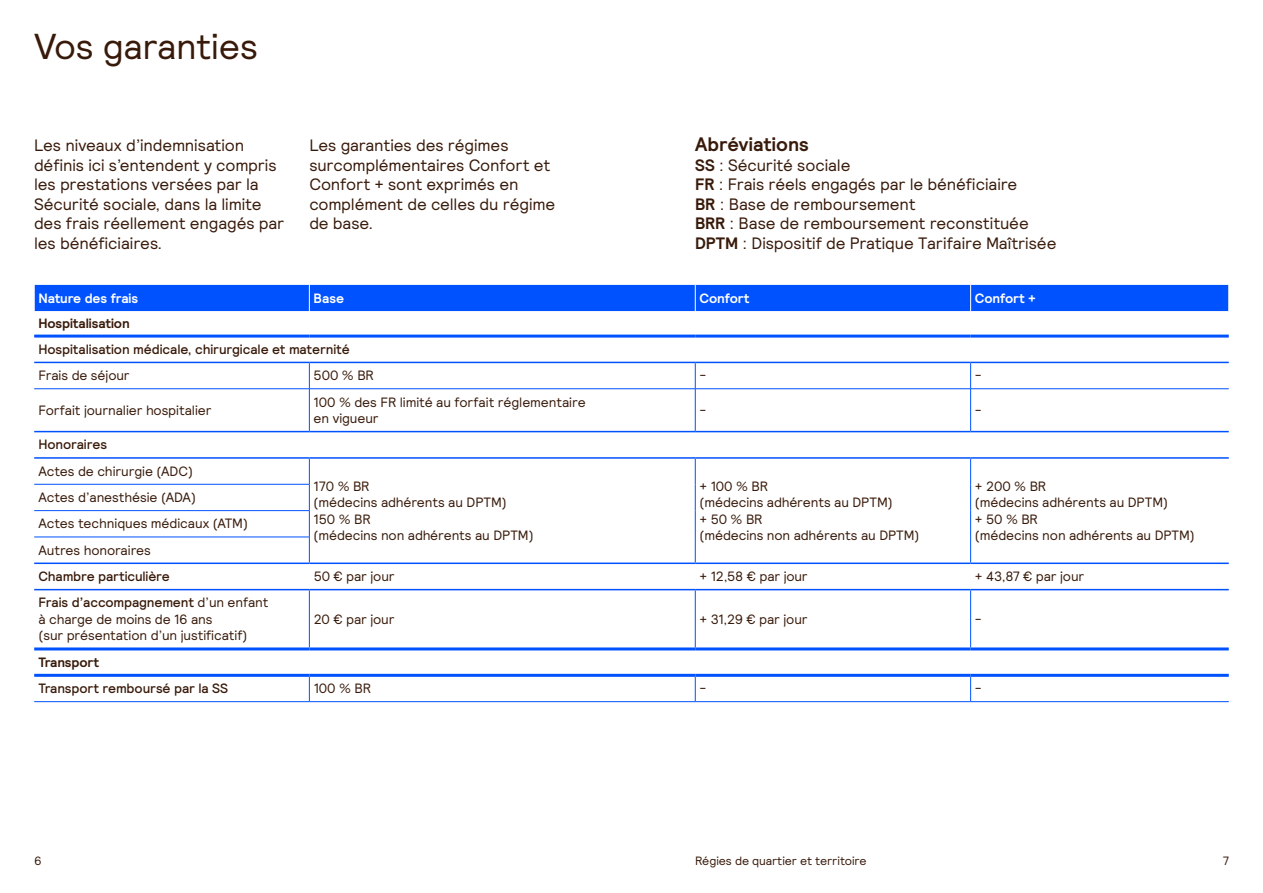
<style>
.page{position:relative;width:1263px;height:893px;background:#fff}
.page>*{position:absolute;margin:0;border:0;box-sizing:border-box;transform-origin:0 0}
.t1{font:36px "Relative";letter-spacing:-.01em;color:#381a0a}
.t2{font:700 19.5px "Relative";letter-spacing:.005em;color:#381a0a}
.t3{font:16.5px/19.5px "Relative";letter-spacing:-.005em;color:#381a0a}
.t4{font:13.5px/16.5px "Relative";letter-spacing:-.01em;color:#381a0a}
.t5{font:500 13.5px "Relative";letter-spacing:-.01em;color:#381a0a}
.t6{font:700 13.5px "Relative";letter-spacing:-.005em;color:#fff}
.t7{font:700 13.5px "Relative";letter-spacing:-.005em;color:#381a0a}
.t8{font:12px "Relative";letter-spacing:-.01em;color:#381a0a}
.s1{font-weight:700}
.s2{font-weight:500}
</style>
<div class="page">
<svg style="left:34px;top:311px;width:1195px;height:363px"></svg>
<svg style="left:309px;top:363px;width:1px;height:25px"></svg>
<svg style="left:695px;top:363px;width:1px;height:25px"></svg>
<hr style="left:34px;top:388px;width:275px;height:1px;background:#0052ff">
<hr style="left:309px;top:388px;width:386px;height:1px;background:#0052ff">
<hr style="left:309px;top:389px;width:1px;height:42px;background:#0052ff">
<hr style="left:695px;top:388px;width:276px;height:1px;background:#0052ff">
<hr style="left:695px;top:389px;width:1px;height:42px;background:#0052ff">
<hr style="left:34px;top:484px;width:276px;height:1px;background:#0052ff">
<hr style="left:34px;top:510px;width:276px;height:1px;background:#0052ff">
<hr style="left:34px;top:537px;width:276px;height:1px;background:#0052ff">
<svg style="left:309px;top:677px;width:1px;height:24px"></svg>
<svg style="left:695px;top:677px;width:1px;height:24px"></svg>
<hr style="left:34px;top:589px;width:275px;height:1px;background:#0052ff">
<hr style="left:309px;top:589px;width:386px;height:1px;background:#0052ff">
<hr style="left:695px;top:589px;width:276px;height:1px;background:#0052ff">
<hr style="left:971px;top:589px;width:258px;height:1px;background:#0052ff">
<svg style="left:309px;top:459px;width:1px;height:104px"></svg>
<svg style="left:695px;top:459px;width:1px;height:104px"></svg>
<hr style="left:971px;top:388px;width:258px;height:1px;background:#0052ff">
<svg style="left:970px;top:363px;width:1px;height:26px"></svg>
<hr style="left:970px;top:389px;width:1px;height:42px;background:#0052ff">
<svg style="left:970px;top:459px;width:1px;height:104px"></svg>
<svg style="left:970px;top:677px;width:1px;height:24px"></svg>
<div style="left:34px;top:285px;width:1195px;height:26px;background:#0052ff"></div>
<hr style="left:34px;top:563px;width:275px;height:1px;background:#0052ff">
<hr style="left:309px;top:563px;width:386px;height:1px;background:#0052ff">
<hr style="left:695px;top:563px;width:276px;height:1px;background:#0052ff">
<hr style="left:971px;top:563px;width:258px;height:1px;background:#0052ff">
<hr style="left:34px;top:335px;width:275px;height:3px;background:#0052ff">
<hr style="left:309px;top:335px;width:386px;height:3px;background:#0052ff">
<hr style="left:695px;top:335px;width:276px;height:3px;background:#0052ff">
<hr style="left:971px;top:335px;width:258px;height:3px;background:#0052ff">
<hr style="left:34px;top:362px;width:275px;height:1px;background:#0052ff">
<hr style="left:309px;top:362px;width:386px;height:1px;background:#0052ff">
<hr style="left:695px;top:362px;width:276px;height:1px;background:#0052ff">
<hr style="left:971px;top:362px;width:258px;height:1px;background:#0052ff">
<hr style="left:34px;top:431px;width:275px;height:1px;background:#0052ff">
<hr style="left:309px;top:431px;width:386px;height:1px;background:#0052ff">
<hr style="left:695px;top:431px;width:276px;height:1px;background:#0052ff">
<hr style="left:971px;top:431px;width:258px;height:1px;background:#0052ff">
<hr style="left:34px;top:457px;width:275px;height:2px;background:#0052ff">
<hr style="left:309px;top:457px;width:386px;height:2px;background:#0052ff">
<hr style="left:695px;top:457px;width:276px;height:2px;background:#0052ff">
<hr style="left:971px;top:457px;width:258px;height:2px;background:#0052ff">
<hr style="left:34px;top:647px;width:275px;height:3px;background:#0052ff">
<hr style="left:309px;top:647px;width:386px;height:3px;background:#0052ff">
<hr style="left:695px;top:647px;width:276px;height:3px;background:#0052ff">
<hr style="left:971px;top:647px;width:258px;height:3px;background:#0052ff">
<hr style="left:34px;top:674px;width:275px;height:3px;background:#0052ff">
<hr style="left:309px;top:674px;width:386px;height:3px;background:#0052ff">
<hr style="left:695px;top:674px;width:276px;height:3px;background:#0052ff">
<hr style="left:971px;top:674px;width:258px;height:3px;background:#0052ff">
<hr style="left:34px;top:701px;width:275px;height:1px;background:#0052ff">
<hr style="left:309px;top:701px;width:386px;height:1px;background:#0052ff">
<hr style="left:695px;top:701px;width:276px;height:1px;background:#0052ff">
<hr style="left:971px;top:701px;width:258px;height:1px;background:#0052ff">
<hr style="left:309px;top:590px;width:1px;height:57px;background:#0052ff">
<hr style="left:695px;top:590px;width:1px;height:57px;background:#0052ff">
<hr style="left:970px;top:590px;width:1px;height:57px;background:#0052ff">
<h1 class="t1" style="left:34px;top:23px;width:226px">Vos garanties</h1>
<p class="t3" style="left:34px;top:135px;width:252px">Les niveaux d’indemnisation définis ici s’entendent y compris les prestations versées par la<br>Sécurité sociale, dans la limite des frais réellement engagés par les bénéficiaires.</p>
<p class="t3" style="left:309px;top:135px;width:247px">Les garanties des régimes surcomplémentaires Confort et<br>Confort + sont exprimés en complément de celles du régime de base.</p>
<h2 class="t2" style="left:695px;top:131px;width:115px">Abréviations</h2>
<p class="t3" style="left:695px;top:154px;width:363px"><span class="s1">SS</span> : Sécurité sociale<br><span class="s1">FR</span> : Frais réels engagés par le bénéficiaire<br><span class="s1">BR</span> : Base de remboursement<br><span class="s1">BRR</span> : Base de remboursement reconstituée <span class="s1">DPTM</span> : Dispositif de Pratique Tarifaire Maîtrisée</p>
<p class="t6" style="left:38px;top:289px;width:101px">Nature des frais</p>
<p class="t6" style="left:314px;top:289px;width:32px">Base</p>
<p class="t6" style="left:699px;top:289px;width:51px">Confort</p>
<p class="t6" style="left:975px;top:289px;width:63px">Confort +</p>
<p class="t7" style="left:38px;top:314px;width:93px">Hospitalisation</p>
<p class="t5" style="left:38px;top:340px;width:313px">Hospitalisation médicale, chirurgicale et maternité</p>
<p class="t4" style="left:38px;top:367px;width:93px">Frais de séjour</p>
<p class="t4" style="left:314px;top:367px;width:62px">500 % BR</p>
<p class="t4" style="left:699px;top:367px;width:8px">-</p>
<p class="t4" style="left:975px;top:367px;width:8px">-</p>
<p class="t4" style="left:38px;top:401px;width:175px">Forfait journalier hospitalier</p>
<p class="t4" style="left:314px;top:393px;width:274px">100 % des FR limité au forfait réglementaire en vigueur</p>
<p class="t4" style="left:699px;top:401px;width:8px">-</p>
<p class="t4" style="left:975px;top:401px;width:8px">-</p>
<p class="t5" style="left:38px;top:436px;width:70px">Honoraires</p>
<p class="t4" style="left:38px;top:462px;width:156px">Actes de chirurgie (ADC)</p>
<p class="t4" style="left:314px;top:477px;width:221px">170 % BR<br>(médecins adhérents au DPTM)<br>150 % BR<br>(médecins non adhérents au DPTM)</p>
<p class="t4" style="left:699px;top:477px;width:221px">+ 100 % BR<br>(médecins adhérents au DPTM)<br>+ 50 % BR<br>(médecins non adhérents au DPTM)</p>
<p class="t4" style="left:975px;top:477px;width:221px">+ 200 % BR<br>(médecins adhérents au DPTM)<br>+ 50 % BR<br>(médecins non adhérents au DPTM)</p>
<p class="t4" style="left:39px;top:484px;width:211px;line-height:26.4px">Actes d’anesthésie (ADA)<br>Actes techniques médicaux (ATM)<br>Autres honoraires</p>
<p class="t5" style="left:39px;top:567px;width:133px">Chambre particulière</p>
<p class="t4" style="left:314px;top:568px;width:82px">50 € par jour</p>
<p class="t4" style="left:700px;top:568px;width:110px">+ 12,58 € par jour</p>
<p class="t4" style="left:975px;top:568px;width:111px">+ 43,87 € par jour</p>
<p class="t4" style="left:39px;top:594px;width:231px"><span class="s2">Frais d’accompagnement</span> d’un enfant à charge de moins de 16 ans<br>(sur présentation d’un justificatif)</p>
<p class="t4" style="left:314px;top:610px;width:82px">20 € par jour</p>
<p class="t4" style="left:700px;top:610px;width:110px">+ 31,29 € par jour</p>
<p class="t4" style="left:975px;top:610px;width:8px">-</p>
<p class="t7" style="left:39px;top:653px;width:62px">Transport</p>
<p class="t5" style="left:39px;top:679px;width:191px">Transport remboursé par la SS</p>
<p class="t4" style="left:314px;top:680px;width:59px">100 % BR</p>
<p class="t4" style="left:700px;top:680px;width:8px">-</p>
<p class="t4" style="left:975px;top:680px;width:8px">-</p>
<p class="t8" style="left:34px;top:853px;width:9px">6</p>
<p class="t8" style="left:695px;top:853px;width:173px">Régies de quartier et territoire</p>
<p class="t8" style="left:1223px;top:853px;width:8px">7</p>
</div>
